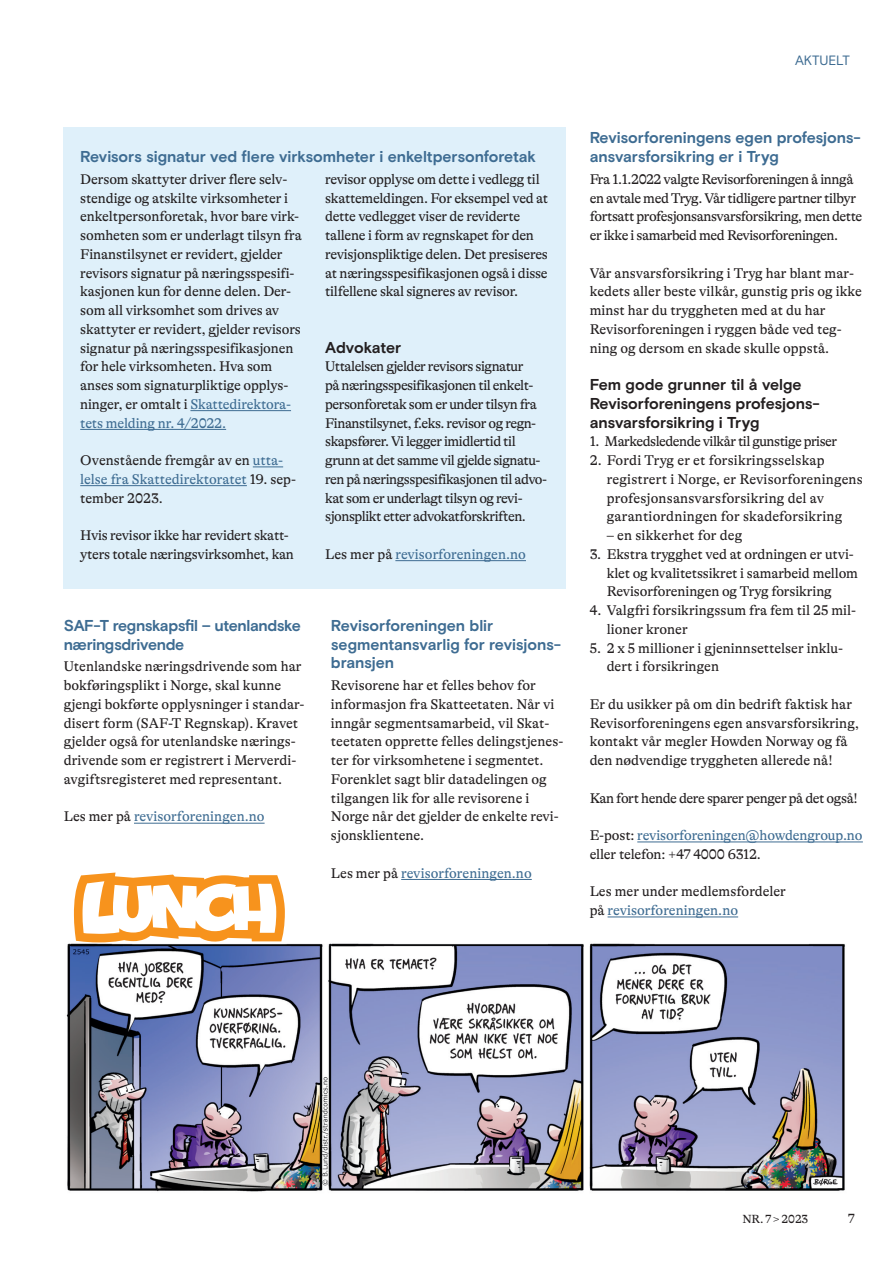
<style>
.page{position:relative;width:893px;height:1263px;background:#fff}
.page>*{position:absolute;margin:0;border:0;box-sizing:border-box;transform-origin:0 0}
.t1{font:700 15.75px/18.8px "Basis Grotesque Pro";letter-spacing:-.01em;color:#3e6c92}
.t2{font:700 15.75px/18.8px "Basis Grotesque Pro";color:#231f20}
.t3{font:14.25px/18.8px "GT Alpina";letter-spacing:-.01em;color:#231f20}
.t4{font:14.25px/18.8px "GT Alpina";letter-spacing:-.035em;color:#231f20}
.t5{font:14.25px/18.8px "GT Alpina";letter-spacing:-.03em;color:#231f20}
.t6{font:14.25px/18.8px "GT Alpina";letter-spacing:.01em;color:#231f20}
.t7{font:14.25px "GT Alpina";color:#3e6c92}
.t8{font:13.5px "Basis Grotesque Pro";letter-spacing:-.01em;color:#3e6c92}
.t9{font:13.5px "GT Alpina";color:#231f20}
.t10{font:12px "GT Alpina";letter-spacing:-.005em;color:#231f20}
.s1{color:#3e6c92}
.s2{color:#231f20}
</style>
<div class="page">
<img style="left:66px;top:943px;width:779px;height:249px">
<svg style="left:74px;top:872px;width:211px;height:71px"></svg>
<div style="left:63px;top:128px;width:503px;height:461px;background:#dff0fa"></div>
<hr style="left:190px;top:410px;width:101px;height:1px;background:#3e6c92">
<hr style="left:80px;top:429px;width:146px;height:1px;background:#3e6c92">
<hr style="left:253px;top:466px;width:30px;height:1px;background:#3e6c92">
<hr style="left:80px;top:485px;width:167px;height:1px;background:#3e6c92">
<hr style="left:395px;top:560px;width:131px;height:1px;background:#3e6c92">
<hr style="left:401px;top:879px;width:131px;height:1px;background:#3e6c92">
<hr style="left:134px;top:823px;width:131px;height:1px;background:#3e6c92">
<hr style="left:637px;top:841px;width:226px;height:1px;background:#3e6c92">
<hr style="left:608px;top:916px;width:130px;height:1px;background:#3e6c92">
<p class="t1" style="left:80px;top:148px;width:457px">Revisors signatur ved flere virksomheter i enkeltpersonforetak</p>
<p class="t3" style="left:80px;top:170px;width:223px">Dersom skattyter driver flere selv&shy;stendige og atskilte virksomheter i enkeltpersonforetak, hvor bare virk&shy;somheten som er underlagt tilsyn fra Finanstilsynet er revidert, gjelder revisors signatur på næringsspesifi&shy;kasjonen kun for denne delen. Der&shy;som all virksomhet som drives av skattyter er revidert, gjelder revisors signatur på næringsspesifikasjonen for hele virksomheten. Hva som anses som signaturpliktige opplys&shy;ninger, er omtalt i <span class="s1">Skattedirektora&shy;tets melding nr. 4/2022.</span></p>
<p class="t3" style="left:80px;top:451px;width:217px">Ovenstående fremgår av en <span class="s1">utta&shy;lelse fra Skattedirektoratet</span> 19. sep&shy;tember 2023.</p>
<p class="t3" style="left:80px;top:526px;width:215px">Hvis revisor ikke har revidert skatt&shy;yters totale næringsvirksomhet, kan</p>
<p class="t3" style="left:325px;top:170px;width:225px">revisor opplyse om dette i vedlegg til skattemeldingen. For eksempel ved at dette vedlegget viser de reviderte tallene i form av regnskapet for den revisjonspliktige delen. Det presiseres at næringsspesifikasjonen også i disse tilfellene skal signeres av revisor.</p>
<p class="t2" style="left:325px;top:338px;width:77px">Advokater</p>
<p class="t4" style="left:325px;top:357px;width:223px">Uttalelsen gjelder revisors signatur<br>på næringsspesifikasjonen til enkelt&shy;personforetak som er under tilsyn fra Finanstilsynet, f.eks. revisor og regn&shy;skapsfører. Vi legger imidlertid til grunn at det samme vil gjelde signatu&shy;ren på næringsspesifikasjonen til advo&shy;kat som er underlagt tilsyn og revi&shy;sjonsplikt etter advokatforskriften.</p>
<p class="t7" style="left:325px;top:546px;width:202px"><span class="s2">Les mer på</span> revisorforeningen.no</p>
<p class="t1" style="left:64px;top:617px;width:238px">SAF-T regnskapsfil – utenlandske næringsdrivende</p>
<p class="t3" style="left:64px;top:657px;width:242px">Utenlandske næringsdrivende som har bokføringsplikt i Norge, skal kunne gjengi bokførte opplysninger i standar&shy;disert form (SAF-T Regnskap). Kravet gjelder også for utenlandske nærings&shy;drivende som er registrert i Merverdi&shy;avgiftsregisteret med representant.</p>
<p class="t7" style="left:64px;top:809px;width:202px"><span class="s2">Les mer på</span> revisorforeningen.no</p>
<p class="t1" style="left:331px;top:617px;width:232px">Revisorforeningen blir segmentansvarlig for revisjons&shy;bransjen</p>
<p class="t3" style="left:331px;top:676px;width:234px">Revisorene har et felles behov for informasjon fra Skatteetaten. Når vi inngår segmentsamarbeid, vil Skat&shy;teetaten opprette felles delingstjenes&shy;ter for virksomhetene i segmentet.<br>Forenklet sagt blir datadelingen og tilgangen lik for alle revisorene i Norge når det gjelder de enkelte revi&shy;sjonsklientene.</p>
<p class="t7" style="left:331px;top:865px;width:202px"><span class="s2">Les mer på</span> revisorforeningen.no</p>
<p class="t8" style="left:795px;top:52px;width:56px">AKTUELT</p>
<p class="t1" style="left:590px;top:129px;width:273px">Revisorforeningens egen profesjons&shy;ansvarsforsikring er i Tryg</p>
<p class="t5" style="left:590px;top:170px;width:274px">Fra 1.1.2022 valgte Revisorforeningen å inngå en avtale med Tryg. Vår tidligere partner tilbyr fortsatt profesjonsansvarsforsikring, men dette er ikke i samarbeid med Revisorforeningen.</p>
<p class="t3" style="left:590px;top:264px;width:274px">Vår ansvarsforsikring i Tryg har blant mar&shy;kedets aller beste vilkår, gunstig pris og ikke minst har du tryggheten med at du har Revisorforeningen i ryggen både ved teg&shy;ning og dersom en skade skulle oppstå.</p>
<p class="t2" style="left:590px;top:376px;width:230px">Fem gode grunner til å velge<br>Revisorforeningens profesjons&shy;ansvarsforsikring i Tryg</p>
<p class="t4" style="left:590px;top:432px;width:249px">1. Markedsledende vilkår til gunstige priser</p>
<p class="t6" style="left:607px;top:451px;width:258px;text-indent:-17px">2. Fordi Tryg er et forsikringsselskap registrert i Norge, er Revisorforeningens profesjonsansvarsforsikring del av garantiordningen for skadeforsikring</p>
<p class="t6" style="left:607px;top:526px;width:137px">– en sikkerhet for deg</p>
<p class="t3" style="left:607px;top:545px;width:253px;text-indent:-17px">3. Ekstra trygghet ved at ordningen er utvi&shy;klet og kvalitetssikret i samarbeid mellom<br>Revisorforeningen og Tryg forsikring</p>
<p class="t3" style="left:607px;top:601px;width:251px;text-indent:-17px">4. Valgfri forsikringssum fra fem til 25 mil&shy;lioner kroner</p>
<p class="t3" style="left:607px;top:639px;width:238px;text-indent:-17px">5. 2 x 5 millioner i gjeninnsettelser inklu&shy;dert i forsikringen</p>
<p class="t3" style="left:590px;top:695px;width:271px">Er du usikker på om din bedrift faktisk har Revisorforeningens egen ansvarsforsikring, kontakt vår megler Howden Norway og få den nødvendige tryggheten allerede nå!</p>
<p class="t5" style="left:590px;top:789px;width:270px">Kan fort hende dere sparer penger på det også!</p>
<p class="t3" style="left:590px;top:826px;width:274px">E-post: <span class="s1">revisorforeningen@howdengroup.no </span>eller telefon: +47 4000 6312.</p>
<p class="t3" style="left:590px;top:882px;width:198px">Les mer under medlemsfordeler på <span class="s1">revisorforeningen.no</span></p>
<p class="t10" style="left:742px;top:1212px;width:67px">NR. 7 &gt; 2023</p>
<p class="t9" style="left:848px;top:1211px;width:8px">7</p>
</div>
